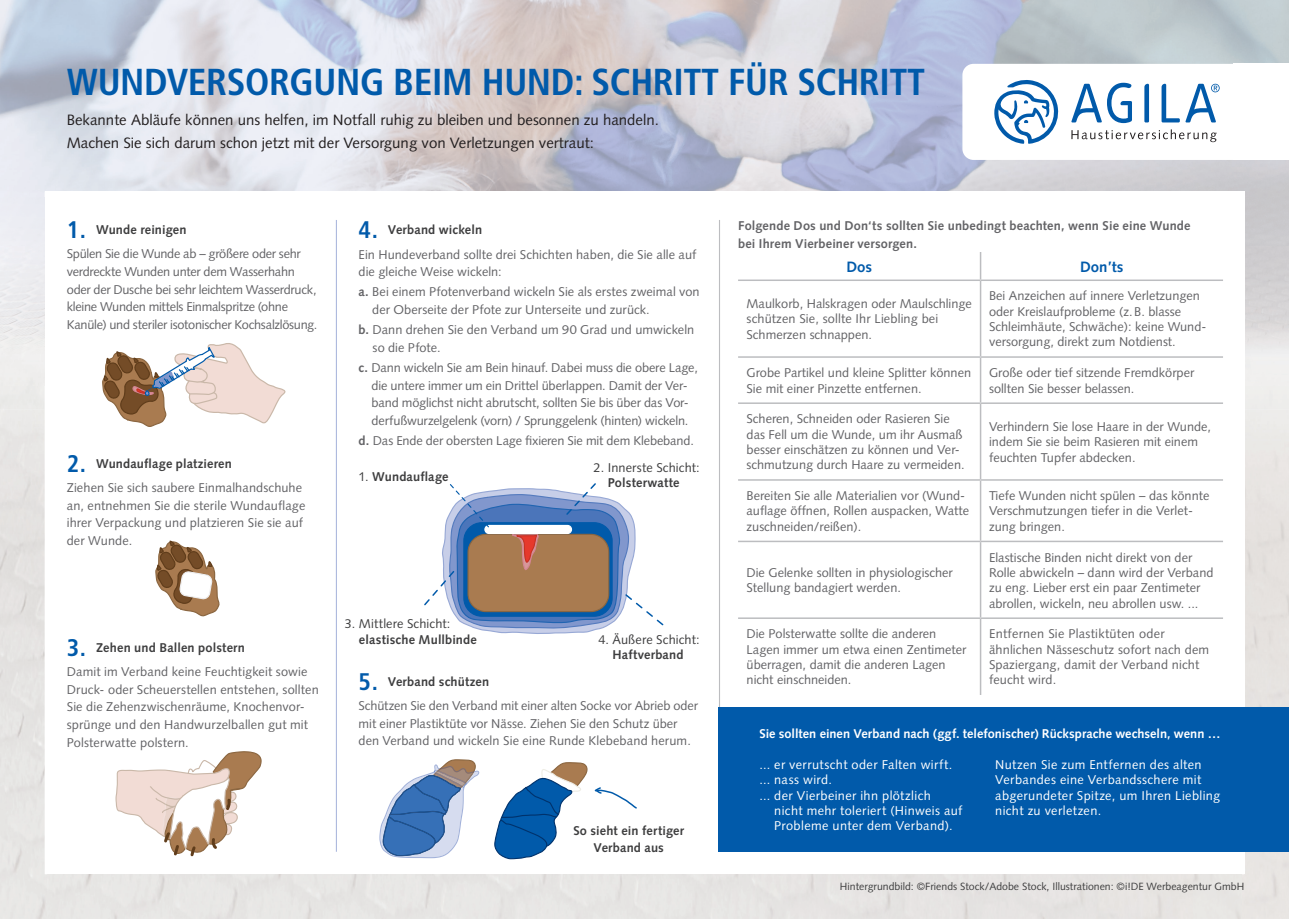
<style>
.page{position:relative;width:1289px;height:919px;background:#fff}
.page>*{position:absolute;margin:0;border:0;box-sizing:border-box;transform-origin:0 0}
.t1{font:700 condensed 37.5px "Frutiger LT Std";letter-spacing:-.01em;color:#015aaa}
.t2{font:700 condensed 24px "Frutiger LT Std";color:#015aaa}
.t3{font:15px/22.5px "Syntax LT Std";color:#231f20}
.t4{font:700 15px "Syntax LT Std";color:#015aaa}
.t5{font:12.75px/15.3px "Syntax LT Std";color:#636366}
.t6{font:12.75px/15.3px "Syntax LT Std";letter-spacing:.03em;color:#fff}
.t7{font:12.75px/17.5px "Syntax LT Std";letter-spacing:-.02em;color:#636366}
.t8{font:700 12.75px/17.5px "Syntax LT Std";letter-spacing:.01em;color:#3e3e3f;text-align:center}
.t9{font:700 12.75px/17.5px "Syntax LT Std";letter-spacing:.01em;color:#636366}
.t10{font:700 12.75px "Syntax LT Std";color:#fff}
.t11{font:12.75px "Syntax LT Std";letter-spacing:.01em;color:#3e3e3f}
.t12{font:10.5px "Syntax LT Std";color:#3e3e3f}
.s1{font-weight:700}
.s2{font-weight:400}
</style>
<div class="page">
<div style="left:0;top:410px;width:24px;height:508px;background:#e6e4e3"></div>
<div style="left:24px;top:410px;width:23px;height:508px;background:#e6e4e2"></div>
<img style="left:0;top:0;width:536px;height:197px">
<img style="left:536px;top:0;width:538px;height:191px">
<div style="left:45px;top:191px;width:1199px;height:683px;background:#fff"></div>
<hr style="left:719px;top:220px;width:1px;height:631px;background:#bcbdc0">
<hr style="left:979px;top:252px;width:2px;height:27px;background:#bcbdc0">
<hr style="left:979px;top:281px;width:2px;height:75px;background:#bcbdc0">
<hr style="left:979px;top:358px;width:2px;height:44px;background:#bcbdc0">
<hr style="left:979px;top:404px;width:2px;height:75px;background:#bcbdc0">
<hr style="left:979px;top:480px;width:2px;height:60px;background:#bcbdc0">
<hr style="left:979px;top:542px;width:2px;height:75px;background:#bcbdc0">
<hr style="left:979px;top:619px;width:2px;height:76px;background:#bcbdc0">
<hr style="left:738px;top:279px;width:242px;height:2px;background:#bcbdc0">
<hr style="left:980px;top:279px;width:242px;height:2px;background:#bcbdc0">
<hr style="left:738px;top:356px;width:242px;height:2px;background:#bcbdc0">
<hr style="left:980px;top:356px;width:242px;height:2px;background:#bcbdc0">
<hr style="left:738px;top:402px;width:242px;height:2px;background:#bcbdc0">
<hr style="left:980px;top:402px;width:242px;height:2px;background:#bcbdc0">
<hr style="left:738px;top:479px;width:242px;height:1px;background:#bcbdc0">
<hr style="left:980px;top:479px;width:242px;height:1px;background:#bcbdc0">
<hr style="left:738px;top:540px;width:242px;height:2px;background:#bcbdc0">
<hr style="left:980px;top:540px;width:242px;height:2px;background:#bcbdc0">
<hr style="left:738px;top:617px;width:242px;height:2px;background:#bcbdc0">
<hr style="left:980px;top:617px;width:242px;height:2px;background:#bcbdc0">
<hr style="left:336px;top:220px;width:1px;height:631px;background:#aebade">
<div style="left:719px;top:707px;width:569px;height:145px;background:#015aaa"></div>
<svg style="left:424px;top:483px;width:240px;height:151px"></svg>
<svg style="left:115px;top:751px;width:147px;height:106px"></svg>
<svg style="left:379px;top:759px;width:100px;height:99px"></svg>
<svg style="left:102px;top:343px;width:184px;height:84px"></svg>
<svg style="left:155px;top:540px;width:65px;height:76px"></svg>
<svg style="left:494px;top:762px;width:144px;height:156px"></svg>
<svg style="left:962px;top:64px;width:258px;height:96px"></svg>
<h1 class="t1" style="left:67px;top:60px;width:860px">WUNDVERSORGUNG BEIM HUND: SCHRITT FÜR SCHRITT</h1>
<p class="t3" style="left:67px;top:109px;width:593px">Bekannte Abläufe können uns helfen, im Notfall ruhig zu bleiben und besonnen zu handeln.<br>Machen Sie sich darum schon jetzt mit der Versorgung von Verletzungen vertraut:</p>
<h2 class="t2" style="left:67px;top:216px;width:21px">1.</h2>
<p class="t8" style="left:96px;top:221px;width:92px">Wunde reinigen</p>
<p class="t7" style="left:67px;top:245px;width:252px">Spülen Sie die Wunde ab – größere oder sehr verdreckte Wunden unter dem Wasserhahn oder der Dusche bei sehr leichtem Wasserdruck, kleine Wunden mittels Einmalspritze (ohne Kanüle) und steriler isotonischer Kochsalzlösung.</p>
<h2 class="t2" style="left:67px;top:449px;width:21px">2.</h2>
<p class="t8" style="left:96px;top:454px;width:137px">Wundauflage platzieren</p>
<p class="t5" style="left:67px;top:479px;width:240px;line-height:17.5px">Ziehen Sie sich saubere Einmalhandschuhe an, entnehmen Sie die sterile Wundauflage ihrer Verpackung und platzieren Sie sie auf der Wunde.</p>
<h2 class="t2" style="left:358px;top:216px;width:21px">4.</h2>
<p class="t8" style="left:388px;top:221px;width:96px">Verband wickeln</p>
<p class="t5" style="left:358px;top:245px;width:339px;line-height:17.9px">Ein Hundeverband sollte drei Schichten haben, die Sie alle auf die gleiche Weise wickeln:</p>
<p class="t5" style="left:372px;top:283px;width:329px;line-height:17.9px;text-indent:-14px"><span class="s1">a.</span> Bei einem Pfotenverband wickeln Sie als erstes zweimal von der Oberseite der Pfote zur Unterseite und zurück.</p>
<p class="t5" style="left:372px;top:321px;width:323px;line-height:17.9px;text-indent:-14px"><span class="s1">b.</span> Dann drehen Sie den Verband um 90 Grad und umwickeln so die Pfote.</p>
<p class="t5" style="left:358px;top:358px;width:341px;line-height:17.9px;text-align:center"><span class="s1">c.</span> Dann wickeln Sie am Bein hinauf. Dabei muss die obere Lage, die untere immer um ein Drittel überlappen. Damit der Ver&shy;band möglichst nicht abrutscht, sollten Sie bis über das Vor&shy;derfußwurzelgelenk (vorn) / Sprunggelenk (hinten) wickeln.</p>
<p class="t5" style="left:358px;top:433px;width:337px"><span class="s1">d.</span> Das Ende der obersten Lage fixieren Sie mit dem Klebeband.</p>
<p class="t8" style="left:358px;top:468px;width:91px"><span class="s2">1.</span> Wundauflage</p>
<p class="t11" style="left:593px;top:459px;width:108px">2. Innerste Schicht:</p>
<p class="t8" style="left:608px;top:473px;width:73px">Polsterwatte</p>
<h2 class="t2" style="left:67px;top:633px;width:21px">3.</h2>
<p class="t8" style="left:96px;top:638px;width:150px">Zehen und Ballen polstern</p>
<p class="t5" style="left:67px;top:663px;width:253px;line-height:17.5px">Damit im Verband keine Feuchtigkeit sowie Druck- oder Scheuerstellen entstehen, sollten Sie die Zehenzwischenräume, Knochenvor&shy;sprünge und den Handwurzelballen gut mit Polsterwatte polstern.</p>
<p class="t11" style="left:345px;top:616px;width:107px">3. Mittlere Schicht:</p>
<p class="t8" style="left:359px;top:630px;width:119px">elastische Mullbinde</p>
<p class="t11" style="left:598px;top:632px;width:103px">4. Äußere Schicht:</p>
<p class="t8" style="left:612px;top:646px;width:72px">Haftverband</p>
<h2 class="t2" style="left:358px;top:667px;width:21px">5.</h2>
<p class="t8" style="left:388px;top:672px;width:103px">Verband schützen</p>
<p class="t5" style="left:358px;top:697px;width:341px;line-height:17.5px">Schützen Sie den Verband mit einer alten Socke vor Abrieb oder mit einer Plastiktüte vor Nässe. Ziehen Sie den Schutz über den Verband und wickeln Sie eine Runde Klebeband herum.</p>
<p class="t8" style="left:573px;top:821px;width:112px">So sieht ein fertiger<br>Verband aus</p>
<p class="t9" style="left:738px;top:217px;width:454px">Folgende Dos und Don‘ts sollten Sie unbedingt beachten, wenn Sie eine Wunde bei Ihrem Vierbeiner versorgen.</p>
<p class="t4" style="left:846px;top:258px;width:27px">Dos</p>
<p class="t4" style="left:1080px;top:258px;width:45px">Don’ts</p>
<p class="t5" style="left:746px;top:296px;width:227px">Maulkorb, Halskragen oder Maul schlinge schützen Sie, sollte Ihr Liebling bei<br>Schmerzen schnappen.</p>
<p class="t5" style="left:989px;top:288px;width:219px">Bei Anzeichen auf innere Verletzungen oder Kreislaufprobleme (z. B. blasse Schleimhäute, Schwäche): keine Wund&shy;versorgung, direkt zum Notdienst.</p>
<p class="t5" style="left:746px;top:365px;width:226px">Grobe Partikel und kleine Splitter können<br>Sie mit einer Pinzette entfernen.</p>
<p class="t5" style="left:989px;top:365px;width:207px">Große oder tief sitzende Fremdkörper sollten Sie besser belassen.</p>
<p class="t5" style="left:746px;top:411px;width:219px">Scheren, Schneiden oder Rasieren Sie das Fell um die Wunde, um ihr Ausmaß besser einschätzen zu können und Ver&shy;schmutzung durch Haare zu vermeiden.</p>
<p class="t5" style="left:989px;top:419px;width:223px">Verhindern Sie lose Haare in der Wunde, indem Sie sie beim Rasieren mit einem feuchten Tupfer abdecken.</p>
<p class="t5" style="left:746px;top:488px;width:224px">Bereiten Sie alle Materialien vor (Wund&shy;auflage öffnen, Rollen auspacken, Watte zuschneiden/reißen).</p>
<p class="t5" style="left:989px;top:488px;width:222px">Tiefe Wunden nicht spülen – das könnte<br>Verschmutzungen tiefer in die Verlet&shy;zung bringen.</p>
<p class="t5" style="left:746px;top:565px;width:208px">Die Gelenke sollten in physio logischer<br>Stellung bandagiert werden.</p>
<p class="t5" style="left:989px;top:549px;width:226px">Elastische Binden nicht direkt von der Rolle abwickeln – dann wird der Verband zu eng. Lieber erst ein paar Zentimeter abrollen, wickeln, neu abrollen usw. ...</p>
<p class="t5" style="left:746px;top:626px;width:221px">Die Polsterwatte sollte die anderen<br>Lagen immer um etwa einen Zentimeter überragen, damit die anderen Lagen nicht einschneiden.</p>
<p class="t5" style="left:989px;top:626px;width:221px">Entfernen Sie Plastiktüten oder ähnlichen Nässeschutz sofort nach dem<br>Spaziergang, damit der Verband nicht feucht wird.</p>
<p class="t10" style="left:759px;top:726px;width:462px">Sie sollten einen Verband nach (ggf. telefonischer) Rücksprache wechseln, wenn …</p>
<p class="t6" style="left:759px;top:756px;width:195px">... er verrutscht oder Falten wirft. ... nass wird.<br>... der Vierbeiner ihn plötzlich</p>
<p class="t6" style="left:774px;top:802px;width:190px">nicht mehr toleriert (Hinweis auf<br>Probleme unter dem Verband).</p>
<p class="t6" style="left:995px;top:756px;width:226px">Nutzen Sie zum Entfernen des alten<br>Verbandes eine Verbandsschere mit abgerundeter Spitze, um Ihren Liebling nicht zu verletzen.</p>
<p class="t12" style="left:840px;top:880px;width:406px">Hintergrundbild: ©Friends Stock/Adobe Stock, Illustrationen: ©i!DE Werbeagentur GmbH</p>
</div>
